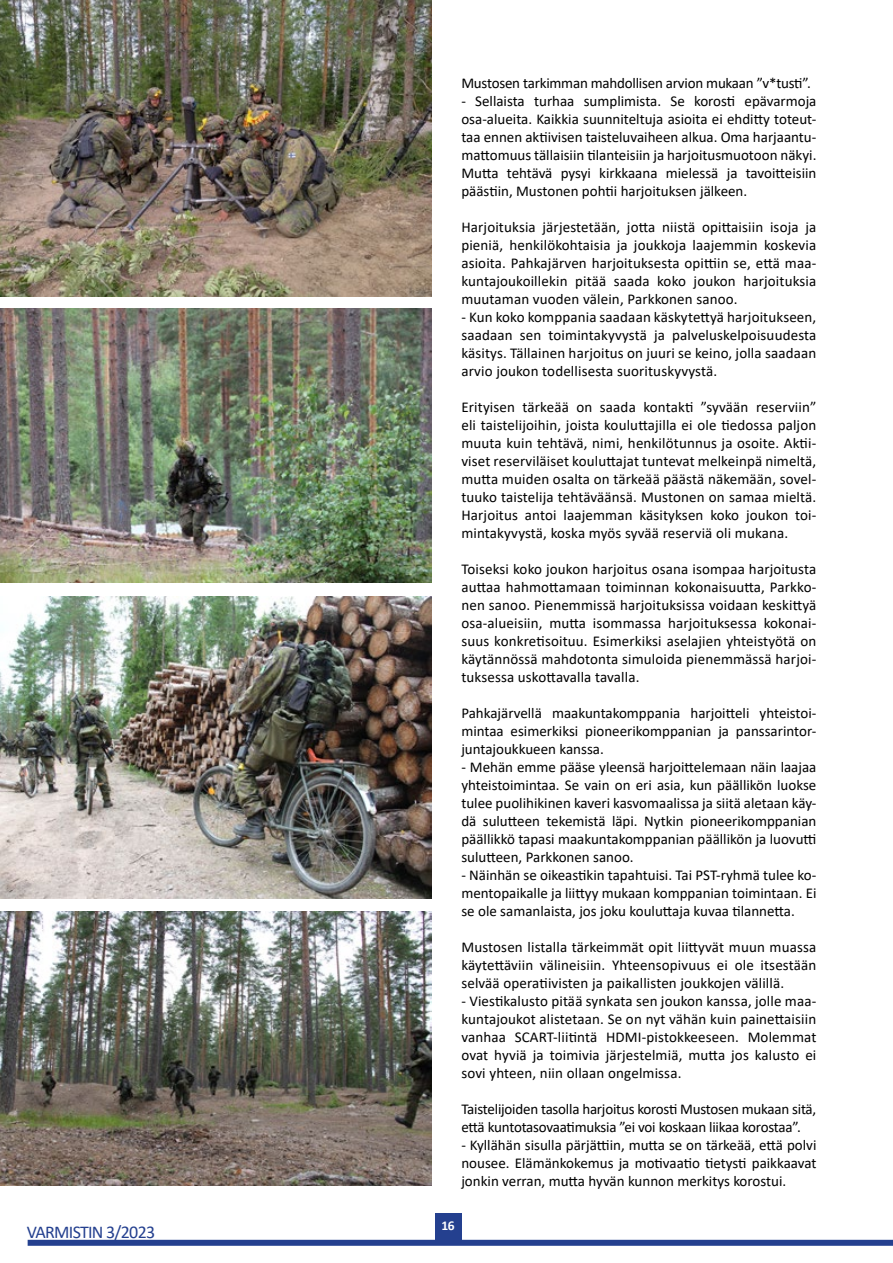
<style>
.page{position:relative;width:893px;height:1263px;background:#fff}
.page>*{position:absolute;margin:0;border:0;box-sizing:border-box;transform-origin:0 0}
.t1{font:18px "Calibri";letter-spacing:-.04em;color:#24408f}
.t2{font:15px/18px "Calibri";color:#000;text-align:justify}
.t3{font:700 13.5px "Calibri";color:#fff}
</style>
<div class="page">
<div style="left:28px;top:1240px;width:865px;height:6px;background:#24408f"></div>
<div style="left:435px;top:1214px;width:26px;height:27px;background:#24408f"></div>
<img style="left:0;top:0;width:432px;height:297px">
<img style="left:0;top:596px;width:432px;height:302px">
<img style="left:0;top:308px;width:432px;height:275px">
<img style="left:0;top:911px;width:432px;height:274px">
<p class="t1" style="left:27px;top:1220px;width:130px">VARMISTIN 3/2023</p>
<p class="t2" style="left:461px;top:73px;width:351px">Mustosen tarkimman mahdollisen arvion mukaan ”v*tusti”.</p>
<p class="t2" style="left:461px;top:91px;width:357px">- Sellaista turhaa sumplimista. Se korosti epävarmoja osa-alueita. Kaikkia suunniteltuja asioita ei ehditty toteut&shy;taa ennen aktiivisen taisteluvaiheen alkua. Oma harjaantu&shy;mattomuus tällaisiin tilanteisiin ja harjoitusmuotoon näkyi.<br>Mutta tehtävä pysyi kirkkaana mielessä ja tavoitteisiin päästiin, Mustonen pohtii harjoituksen jälkeen.</p>
<p class="t2" style="left:461px;top:217px;width:356px">Harjoituksia järjestetään, jotta niistä opittaisiin isoja ja pieniä, henkilökohtaisia ja joukkoja laajemmin koskevia asioita. Pahkajärven harjoituksesta opittiin se, että maa&shy;kuntajoukoillekin pitää saada koko joukon harjoituksia muutaman vuoden välein, Parkkonen sanoo.</p>
<p class="t2" style="left:461px;top:307px;width:356px">- Kun koko komppania saadaan käskytettyä harjoitukseen, saadaan sen toimintakyvystä ja palveluskelpoisuudesta käsitys. Tällainen harjoitus on juuri se keino, jolla saadaan arvio joukon todellisesta suorituskyvystä.</p>
<p class="t2" style="left:461px;top:397px;width:356px">Erityisen tärkeää on saada kontakti ”syvään reserviin” eli taistelijoihin, joista kouluttajilla ei ole tiedossa paljon muuta kuin tehtävä, nimi, henkilötunnus ja osoite. Aktii&shy;viset reserviläiset kouluttajat tuntevat melkeinpä nimeltä, mutta muiden osalta on tärkeää päästä näkemään, sovel&shy;tuuko taistelija tehtäväänsä. Mustonen on samaa mieltä.<br>Harjoitus antoi laajemman käsityksen koko joukon toi&shy;mintakyvystä, koska myös syvää reserviä oli mukana.</p>
<p class="t2" style="left:461px;top:559px;width:356px">Toiseksi koko joukon harjoitus osana isompaa harjoitusta auttaa hahmottamaan toiminnan kokonaisuutta, Parkko&shy;nen sanoo. Pienemmissä harjoituksissa voidaan keskittyä osa-alueisiin, mutta isommassa harjoituksessa kokonai&shy;suus konkretisoituu. Esimerkiksi aselajien yhteistyötä on käytännössä mahdotonta simuloida pienemmässä harjoi&shy;tuksessa uskottavalla tavalla.</p>
<p class="t2" style="left:461px;top:703px;width:357px">Pahkajärvellä maakuntakomppania harjoitteli yhteistoi&shy;mintaa esimerkiksi pioneerikomppanian ja panssarintor&shy;juntajoukkueen kanssa.</p>
<p class="t2" style="left:461px;top:757px;width:357px">- Mehän emme pääse yleensä harjoittelemaan näin laajaa yhteistoimintaa. Se vain on eri asia, kun päällikön luokse tulee puolihikinen kaveri kasvomaalissa ja siitä aletaan käy&shy;dä sulutteen tekemistä läpi. Nytkin pioneerikomppanian päällikkö tapasi maakuntakomppanian päällikön ja luovutti sulutteen, Parkkonen sanoo.</p>
<p class="t2" style="left:461px;top:865px;width:357px">- Näinhän se oikeastikin tapahtuisi. Tai PST-ryhmä tulee ko&shy;mentopaikalle ja liittyy mukaan komppanian toimintaan. Ei se ole samanlaista, jos joku kouluttaja kuvaa tilannetta.</p>
<p class="t2" style="left:461px;top:937px;width:356px">Mustosen listalla tärkeimmät opit liittyvät muun muassa käytettäviin välineisiin. Yhteensopivuus ei ole itsestään selvää operatiivisten ja paikallisten joukkojen välillä.</p>
<p class="t2" style="left:461px;top:991px;width:356px">- Viestikalusto pitää synkata sen joukon kanssa, jolle maa&shy;kuntajoukot alistetaan. Se on nyt vähän kuin painettaisiin vanhaa SCART-liitintä HDMI-pistokkeeseen. Molemmat ovat hyviä ja toimivia järjestelmiä, mutta jos kalusto ei sovi yhteen, niin ollaan ongelmissa.</p>
<p class="t2" style="left:461px;top:1099px;width:356px">Taistelijoiden tasolla harjoitus korosti Mustosen mukaan sitä, että kuntotasovaatimuksia ”ei voi koskaan liikaa korostaa”.</p>
<p class="t2" style="left:461px;top:1135px;width:357px">- Kyllähän sisulla pärjättiin, mutta se on tärkeää, että polvi nousee. Elämänkokemus ja motivaatio tietysti paikkaavat jonkin verran, mutta hyvän kunnon merkitys korostui.</p>
<p class="t3" style="left:441px;top:1216px;width:15px">16</p>
</div>
